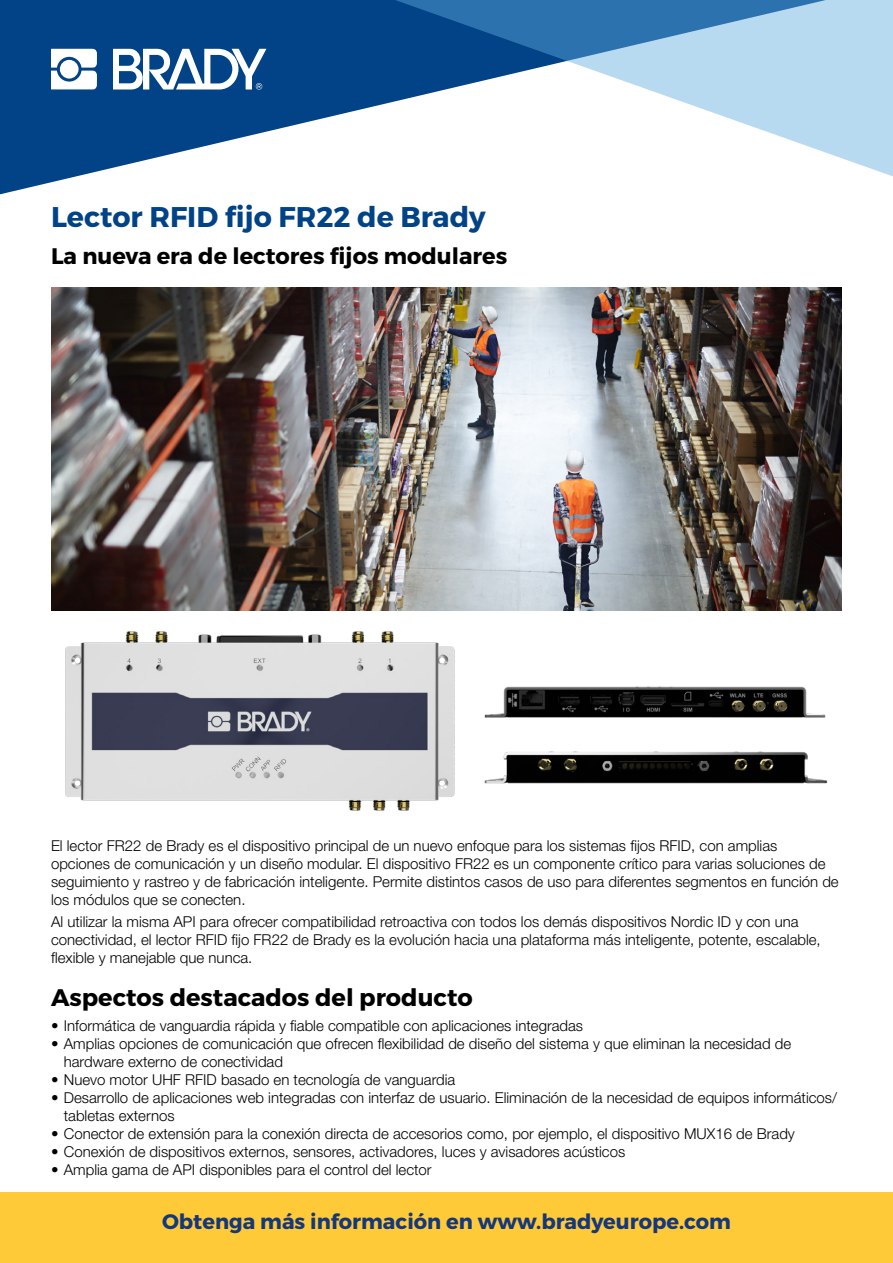
<style>
.page{position:relative;width:893px;height:1263px;background:#fff}
.page>*{position:absolute;margin:0;border:0;box-sizing:border-box;transform-origin:0 0}
.t1{font:700 28.5px "Montserrat";color:#014386}
.t2{font:700 24px "Montserrat";color:#000}
.t3{font:700 22.5px "Montserrat";color:#000}
.t4{font:700 21px "Montserrat";color:#14377d}
.t5{font:300 15px/18px "Helvetica Neue LT Pro";color:#000}
</style>
<div class="page">
<div style="left:0;top:1192px;width:893px;height:71px;background:#ffca38"></div>
<svg style="left:0;top:0;width:359px;height:195px;fill:#014386"></svg>
<svg style="left:359px;top:0;width:534px;height:177px"></svg>
<svg style="left:51px;top:49px;width:46px;height:40px"></svg>
<div style="left:60px;top:60px;width:19px;height:19px;background:#fff;border-radius:50%"></div>
<svg style="left:113px;top:49px;width:153px;height:41px"></svg>
<img style="left:51px;top:287px;width:791px;height:323px">
<img style="left:65px;top:631px;width:390px;height:180px">
<img style="left:484px;top:751px;width:344px;height:33px">
<img style="left:484px;top:686px;width:342px;height:32px">
<h1 class="t1" style="left:51px;top:200px;width:436px">Lector RFID fijo FR22 de Brady</h1>
<h3 class="t3" style="left:51px;top:242px;width:458px">La nueva era de lectores fijos modulares</h3>
<p class="t5" style="left:51px;top:836px;width:789px">El lector FR22 de Brady es el dispositivo principal de un nuevo enfoque para los sistemas fijos RFID, con amplias opciones de comunicación y un diseño modular. El dispositivo FR22 es un componente crítico para varias soluciones de seguimiento y rastreo y de fabricación inteligente. Permite distintos casos de uso para diferentes segmentos en función de los módulos que se conecten.</p>
<p class="t5" style="left:51px;top:912px;width:771px">Al utilizar la misma API para ofrecer compatibilidad retroactiva con todos los demás dispositivos Nordic ID y con una conectividad, el lector RFID fijo FR22 de Brady es la evolución hacia una plataforma más inteligente, potente, escalable, flexible y manejable que nunca.</p>
<h2 class="t2" style="left:51px;top:982px;width:423px">Aspectos destacados del producto</h2>
<p class="t5" style="left:51px;top:1017px;width:534px">• Informática de vanguardia rápida y fiable compatible con aplicaciones integradas</p>
<p class="t5" style="left:64px;top:1035px;width:729px;text-indent:-13px">• Amplias opciones de comunicación que ofrecen flexibilidad de diseño del sistema y que eliminan la necesidad de hardware externo de conectividad</p>
<p class="t5" style="left:51px;top:1071px;width:406px">• Nuevo motor UHF RFID basado en tecnología de vanguardia</p>
<p class="t5" style="left:64px;top:1089px;width:775px;text-indent:-13px">• Desarrollo de aplicaciones web integradas con interfaz de usuario. Eliminación de la necesidad de equipos informáticos/ tabletas externos</p>
<p class="t5" style="left:51px;top:1125px;width:745px">• Conector de extensión para la conexión directa de accesorios como, por ejemplo, el dispositivo MUX16 de Brady</p>
<p class="t5" style="left:51px;top:1143px;width:576px">• Conexión de dispositivos externos, sensores, activadores, luces y avisadores acústicos</p>
<p class="t5" style="left:51px;top:1161px;width:382px">• Amplia gama de API disponibles para el control del lector</p>
<h3 class="t4" style="left:162px;top:1209px;width:570px">Obtenga más información en www.bradyeurope.com</h3>
</div>
